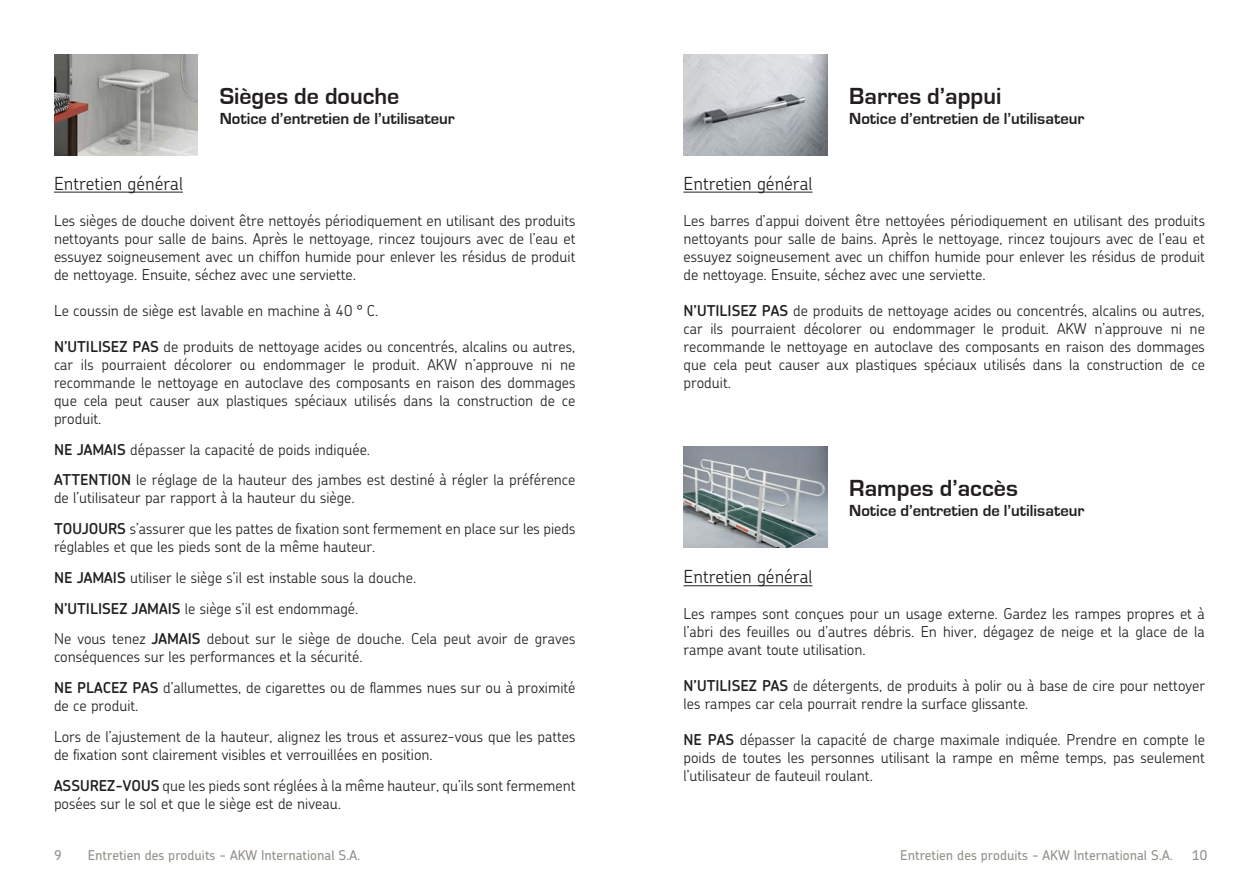
<style>
.page{position:relative;width:1259px;height:893px;background:#fff}
.page>*{position:absolute;margin:0;border:0;box-sizing:border-box;transform-origin:0 0}
.t1{font:700 24px "Eurostile";color:#231f20}
.t2{font:300 18px "Chevin";color:#231f20}
.t3{font:700 16.5px "Eurostile";color:#231f20}
.t4{font:300 15px/18px "Chevin";color:#231f20}
.t5{font:500 13.5px "Chevin";color:#938e87}
.s1{font-weight:600}
</style>
<div class="page">
<hr style="left:54px;top:192px;width:129px;height:1px;background:#231f20">
<hr style="left:683px;top:192px;width:129px;height:1px;background:#231f20">
<img style="left:54px;top:54px;width:143px;height:101px">
<img style="left:683px;top:54px;width:144px;height:101px">
<hr style="left:683px;top:585px;width:129px;height:1px;background:#231f20">
<img style="left:683px;top:446px;width:144px;height:102px">
<h1 class="t1" style="left:220px;top:83px;width:181px">Sièges de douche</h1>
<p class="t3" style="left:220px;top:109px;width:237px">Notice d’entretien de l’utilisateur</p>
<p class="t2" style="left:54px;top:172px;width:130px">Entretien général</p>
<p class="t4" style="left:54px;top:211px;width:523px;text-align:justify">Les sièges de douche doivent être nettoyés périodiquement en utilisant des produits nettoyants pour salle de bains. Après le nettoyage, rincez toujours avec de l’eau et essuyez soigneusement avec un chiffon humide pour enlever les résidus de produit de nettoyage. Ensuite, séchez avec une serviette.</p>
<p class="t4" style="left:54px;top:301px;width:326px">Le coussin de siège est lavable en machine à 40 ° C.</p>
<p class="t4" style="left:54px;top:337px;width:523px;text-align:justify"><span class="s1">N’UTILISEZ PAS</span> de produits de nettoyage acides ou concentrés, alcalins ou autres, car ils pourraient décolorer ou endommager le produit. AKW n’approuve ni ne recommande le nettoyage en autoclave des composants en raison des dommages que cela peut causer aux plastiques spéciaux utilisés dans la construction de ce produit.</p>
<p class="t4" style="left:54px;top:433px;width:523px;line-height:30.8px"><span class="s1">NE JAMAIS</span> dépasser la capacité de poids indiquée.<br><span class="s1">ATTENTION</span> le réglage de la hauteur des jambes est destiné à régler la préférence</p>
<p class="t4" style="left:54px;top:482px;width:523px;line-height:30.8px">de l’utilisateur par rapport à la hauteur du siège.<br><span class="s1">TOUJOURS</span> s’assurer que les pattes de fixation sont fermement en place sur les pieds</p>
<p class="t4" style="left:54px;top:531px;width:523px;line-height:30.8px">réglables et que les pieds sont de la même hauteur.<br><span class="s1">NE JAMAIS</span> utiliser le siège s’il est instable sous la douche.<br><span class="s1">N’UTILISEZ JAMAIS</span> le siège s’il est endommagé.<br>Ne vous tenez <span class="s1">JAMAIS</span> debout sur le siège de douche. Cela peut avoir de graves</p>
<p class="t4" style="left:54px;top:641px;width:523px;line-height:30.8px">conséquences sur les performances et la sécurité.<br><span class="s1">NE PLACEZ PAS</span> d’allumettes, de cigarettes ou de flammes nues sur ou à proximité</p>
<p class="t4" style="left:54px;top:690px;width:523px;line-height:30.8px">de ce produit.<br>Lors de l’ajustement de la hauteur, alignez les trous et assurez-vous que les pattes</p>
<p class="t4" style="left:54px;top:739px;width:523px;line-height:30.8px">de fixation sont clairement visibles et verrouillées en position.<br><span class="s1">ASSUREZ-VOUS</span> que les pieds sont réglées à la même hauteur, qu’ils sont fermement</p>
<p class="t4" style="left:54px;top:794px;width:288px">posées sur le sol et que le siège est de niveau.</p>
<h1 class="t1" style="left:849px;top:83px;width:154px">Barres d’appui</h1>
<p class="t3" style="left:849px;top:109px;width:237px">Notice d’entretien de l’utilisateur</p>
<p class="t2" style="left:683px;top:172px;width:130px">Entretien général</p>
<p class="t4" style="left:683px;top:211px;width:523px;text-align:justify">Les barres d’appui doivent être nettoyées périodiquement en utilisant des produits nettoyants pour salle de bains. Après le nettoyage, rincez toujours avec de l’eau et essuyez soigneusement avec un chiffon humide pour enlever les résidus de produit de nettoyage. Ensuite, séchez avec une serviette.</p>
<p class="t4" style="left:683px;top:301px;width:523px;text-align:justify"><span class="s1">N’UTILISEZ PAS</span> de produits de nettoyage acides ou concentrés, alcalins ou autres, car ils pourraient décolorer ou endommager le produit. AKW n’approuve ni ne recommande le nettoyage en autoclave des composants en raison des dommages que cela peut causer aux plastiques spéciaux utilisés dans la construction de ce produit.</p>
<h1 class="t1" style="left:849px;top:475px;width:170px">Rampes d’accès</h1>
<p class="t3" style="left:849px;top:502px;width:237px">Notice d’entretien de l’utilisateur</p>
<p class="t2" style="left:683px;top:565px;width:130px">Entretien général</p>
<p class="t4" style="left:683px;top:605px;width:523px;text-align:justify">Les rampes sont conçues pour un usage externe. Gardez les rampes propres et à l’abri des feuilles ou d’autres débris. En hiver, dégagez de neige et la glace de la rampe avant toute utilisation.</p>
<p class="t4" style="left:683px;top:677px;width:523px"><span class="s1">N’UTILISEZ PAS</span> de détergents, de produits à polir ou à base de cire pour nettoyer les rampes car cela pourrait rendre la surface glissante.</p>
<p class="t4" style="left:683px;top:731px;width:523px;text-align:justify"><span class="s1">NE PAS</span> dépasser la capacité de charge maximale indiquée. Prendre en compte le poids de toutes les personnes utilisant la rampe en même temps, pas seulement l’utilisateur de fauteuil roulant.</p>
<p class="t5" style="left:54px;top:846px;width:9px">9</p>
<p class="t5" style="left:88px;top:846px;width:274px">Entretien des produits - AKW International S.A.</p>
<p class="t5" style="left:900px;top:846px;width:274px">Entretien des produits - AKW International S.A.</p>
<p class="t5" style="left:1192px;top:846px;width:17px">10</p>
</div>
